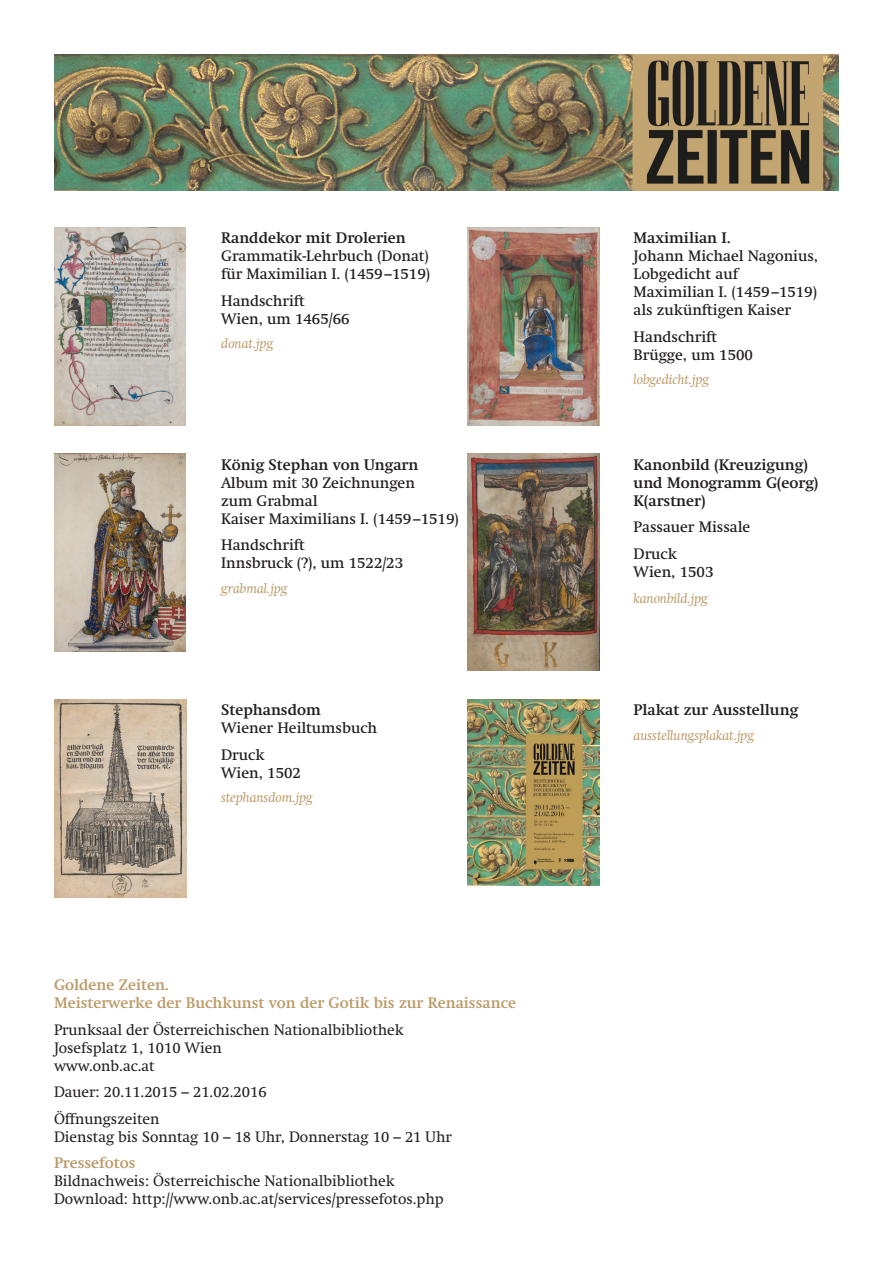
<style>
.page{position:relative;width:893px;height:1263px;background:#fff}
.page>*{position:absolute;margin:0;border:0;box-sizing:border-box;transform-origin:0 0}
.t1{font:15px/18px "Swift";color:#231f20}
.t2{font:15px/18px "Swift";color:#231f20}
.t3{font:700 15px/18px "Swift";color:#231f20}
.t4{font:700 15px/18px "Swift";color:#bc9b69}
.t5{font:italic 13.5px "Swift";color:#bc9b69}
</style>
<div class="page">
<img style="left:468px;top:227px;width:132px;height:198px">
<img style="left:468px;top:454px;width:132px;height:217px">
<img style="left:54px;top:54px;width:785px;height:136px">
<img style="left:54px;top:227px;width:132px;height:198px">
<img style="left:54px;top:454px;width:132px;height:198px">
<img style="left:55px;top:699px;width:131px;height:198px">
<img style="left:468px;top:699px;width:131px;height:186px">
<p class="t3" style="left:221px;top:229px;width:186px">Randdekor mit Drolerien</p>
<p class="t1" style="left:221px;top:247px;width:210px">Grammatik-Lehrbuch (Donat) für Maximilian I. (1459–1519)</p>
<p class="t1" style="left:221px;top:292px;width:130px">Handschrift<br>Wien, um 1465/66</p>
<p class="t5" style="left:221px;top:336px;width:54px">donat.jpg</p>
<p class="t3" style="left:221px;top:456px;width:199px">König Stephan von Ungarn</p>
<p class="t1" style="left:221px;top:473px;width:239px">Album mit 30 Zeichnungen<br>zum Grabmal<br>Kaiser Maximilians I. (1459–1519)</p>
<p class="t1" style="left:221px;top:536px;width:184px">Handschrift<br>Innsbruck (?), um 1522/23</p>
<p class="t5" style="left:221px;top:580px;width:68px">grabmal.jpg</p>
<p class="t3" style="left:221px;top:701px;width:101px">Stephansdom</p>
<p class="t1" style="left:221px;top:715px;width:158px;line-height:26.5px">Wiener Heiltumsbuch<br>Druck</p>
<p class="t1" style="left:221px;top:764px;width:81px">Wien, 1502</p>
<p class="t5" style="left:221px;top:790px;width:93px">stephansdom.jpg</p>
<p class="t4" style="left:54px;top:976px;width:464px">Goldene Zeiten.<br>Meisterwerke der Buchkunst von der Gotik bis zur Renaissance</p>
<p class="t2" style="left:54px;top:1021px;width:351px">Prunksaal der Österreichischen Nationalbibliothek<br>Josefsplatz 1, 1010 Wien<br>www.onb.ac.at</p>
<p class="t2" style="left:54px;top:1079px;width:214px;line-height:26.5px">Dauer: 20.11.2015 – 21.02.2016<br>Öffnungszeiten</p>
<p class="t2" style="left:54px;top:1128px;width:399px">Dienstag bis Sonntag 10 – 18 Uhr, Donnerstag 10 – 21 Uhr</p>
<p class="t4" style="left:54px;top:1154px;width:83px">Pressefotos</p>
<p class="t2" style="left:54px;top:1172px;width:391px">Bildnachweis: Österreichische Nationalbibliothek<br>Download: http://www.onb.ac.at/services/pressefotos.php</p>
<p class="t3" style="left:634px;top:229px;width:99px">Maximilian I.</p>
<p class="t1" style="left:634px;top:247px;width:186px">Johann Michael Nagonius,<br>Lobgedicht auf<br>Maximilian I. (1459–1519) als zukünftigen Kaiser</p>
<p class="t1" style="left:634px;top:328px;width:121px">Handschrift<br>Brügge, um 1500</p>
<p class="t5" style="left:634px;top:372px;width:77px">lobgedicht.jpg</p>
<p class="t3" style="left:634px;top:456px;width:186px">Kanonbild (Kreuzigung) und Monogramm G(eorg)<br>K(arstner)</p>
<p class="t1" style="left:634px;top:514px;width:118px;line-height:26.5px">Passauer Missale<br>Druck</p>
<p class="t1" style="left:634px;top:562px;width:81px">Wien, 1503</p>
<p class="t5" style="left:634px;top:591px;width:76px">kanonbild.jpg</p>
<p class="t3" style="left:634px;top:701px;width:166px">Plakat zur Ausstellung</p>
<p class="t5" style="left:634px;top:727px;width:122px">ausstellungsplakat.jpg</p>
</div>
